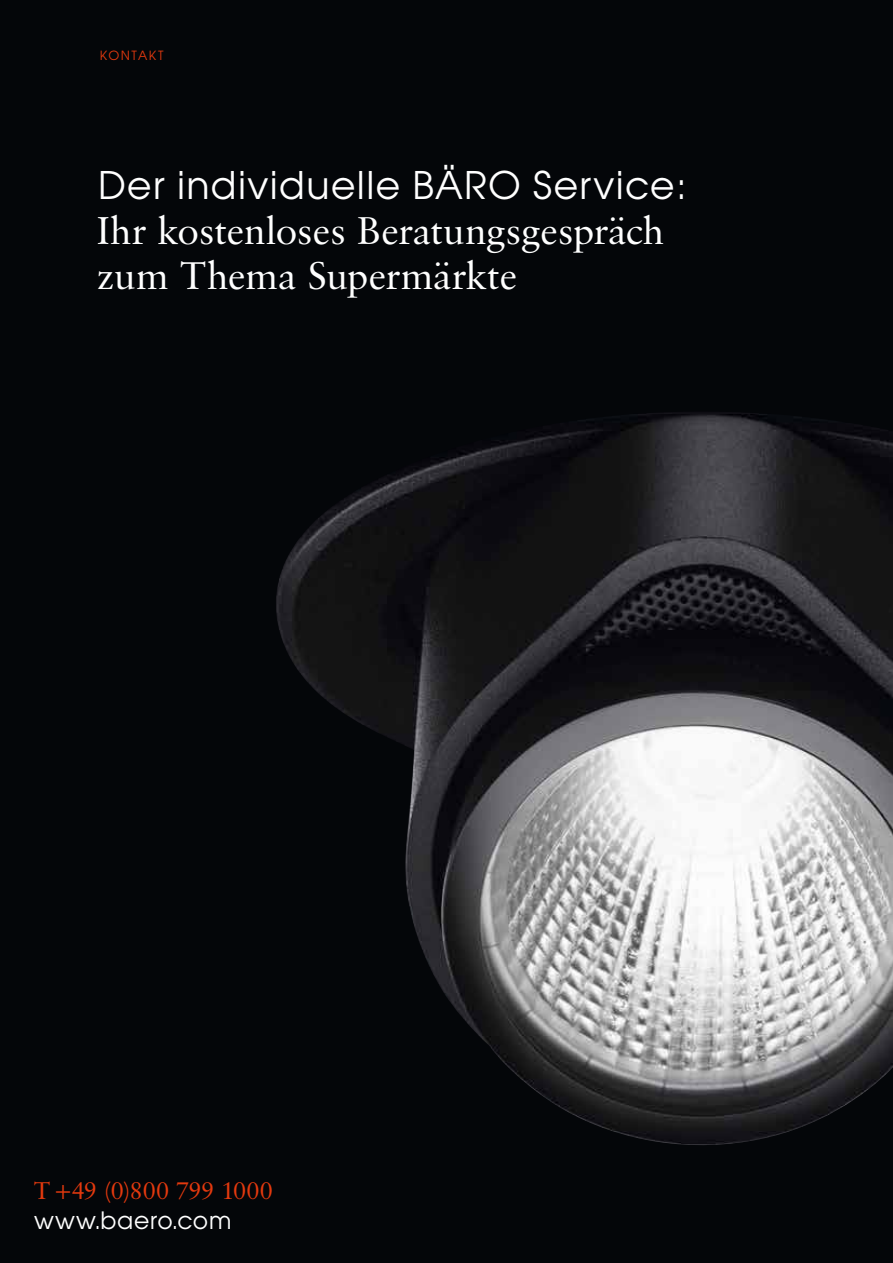
<style>
.page{position:relative;width:893px;height:1263px;background:#040609}
.page>*{position:absolute;margin:0;border:0;box-sizing:border-box;transform-origin:0 0}
.t1{font:38.25px/45px "Sabon BQ";letter-spacing:.025em;color:#fff}
.t2{font:38.25px "Avant Garde SB";letter-spacing:.025em;color:#fff}
.t3{font:24px "Sabon BQ";letter-spacing:.01em;color:#e4390e}
.t4{font:24px "Avant Garde SB";letter-spacing:.02em;color:#fff}
.t5{font:12.75px "Avant Garde SB";letter-spacing:.115em;color:#e4390e}
</style>
<div class="page">
<img style="left:276px;top:413px;width:617px;height:732px">
<p class="t5" style="left:100px;top:48px;width:65px">KONTAKT</p>
<p class="t2" style="left:98px;top:163px;width:588px">Der individuelle BÄRO Service:</p>
<p class="t1" style="left:98px;top:209px;width:567px">Ihr kostenloses Beratungsgespräch zum Thema Supermärkte</p>
<p class="t3" style="left:34px;top:1177px;width:240px">T +49 (0)800 799 1000</p>
<p class="t4" style="left:34px;top:1206px;width:199px">www.baero.com</p>
</div>
